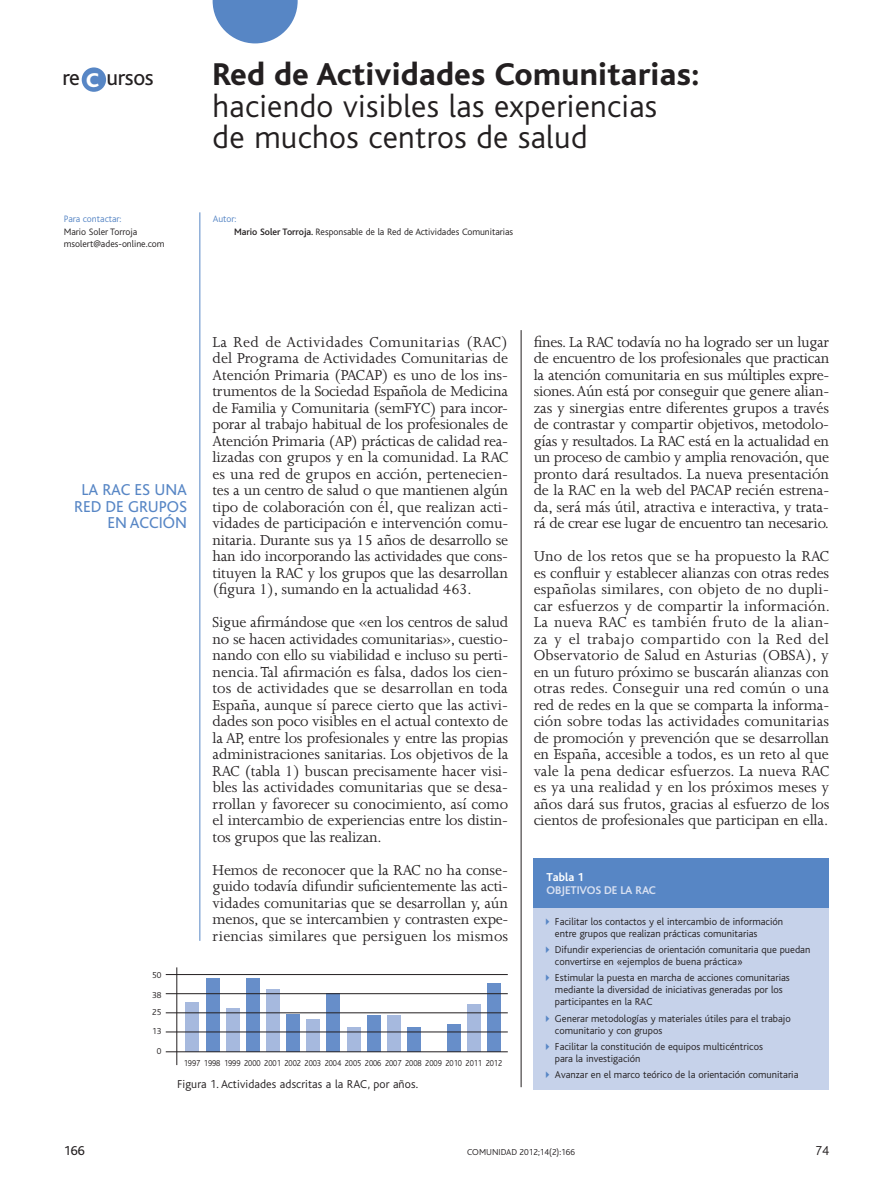
<style>
.page{position:relative;width:893px;height:1191px;background:#fff}
.page>*{position:absolute;margin:0;border:0;box-sizing:border-box;transform-origin:0 0}
.t1{font:300 33px/31.5px "Bliss";letter-spacing:.01em;color:#231f20}
.t2{font:800 33px "Bliss";letter-spacing:.01em;color:#231f20}
.t3{font:22.8px "Bliss";color:#231f20}
.t4{font:16.5px/16.5px "Joanna";letter-spacing:-.015em;color:#231f20;text-align:justify}
.t5{font:16.5px/16.5px "Bliss";color:#5786c5;text-align:right}
.t6{font:13.5px "Bliss";color:#231f20}
.t7{font:300 13.5px "Bliss";color:#231f20}
.t8{font:300 12px "Bliss";letter-spacing:.01em;color:#231f20}
.t9{font:700 12px "Bliss";color:#fff}
.t10{font:700 11.7px "Bliss";letter-spacing:-.01em;color:#d8e0f1}
.t11{font:300 10.5px/12px "Bliss";color:#231f20}
.t12{font:300 9.75px/11.2px "Bliss";color:#231f20}
.t13{font:300 9.75px "Bliss";color:#5786c5}
.t14{font:300 9px "Bliss";letter-spacing:-.005em;color:#231f20;scale:.9 1}
.t15{font:300 9px "Bliss";letter-spacing:-.005em;color:#231f20}
.s1{font-weight:800;font-size:20.85px;color:#fff}
.s2{color:#5786c5}
.s3{font-weight:500}
</style>
<div class="page">
<svg style="left:213px;top:0;width:85px;height:43px"></svg>
<hr style="left:200px;top:212px;width:1px;height:728px;background:#5786c5">
<hr style="left:521px;top:330px;width:1px;height:757px;background:#231f20">
<div style="left:82px;top:67px;width:24px;height:25px;background:#5786c5;border-radius:50%"></div>
<div style="left:534px;top:908px;width:295px;height:181px;background:#c6d2ea"></div>
<div style="left:534px;top:858px;width:295px;height:49px;background:#5786c5"></div>
<hr style="left:177px;top:967px;width:1px;height:98px;background:#231f20">
<div style="left:186px;top:1002px;width:13px;height:49px;background:#a6b9de"></div>
<div style="left:347px;top:1026px;width:13px;height:25px;background:#a6b9de"></div>
<div style="left:266px;top:989px;width:14px;height:62px;background:#a6b9de"></div>
<div style="left:226px;top:1008px;width:13px;height:43px;background:#a6b9de"></div>
<div style="left:387px;top:1015px;width:13px;height:36px;background:#a6b9de"></div>
<div style="left:307px;top:1019px;width:13px;height:32px;background:#a6b9de"></div>
<div style="left:468px;top:1004px;width:13px;height:47px;background:#a6b9de"></div>
<div style="left:206px;top:978px;width:13px;height:73px;background:#678ec9"></div>
<div style="left:367px;top:1015px;width:13px;height:36px;background:#678ec9"></div>
<div style="left:286px;top:1014px;width:14px;height:37px;background:#678ec9"></div>
<div style="left:447px;top:1024px;width:14px;height:27px;background:#678ec9"></div>
<div style="left:246px;top:978px;width:14px;height:73px;background:#678ec9"></div>
<div style="left:407px;top:1027px;width:14px;height:24px;background:#678ec9"></div>
<div style="left:327px;top:993px;width:13px;height:58px;background:#678ec9"></div>
<div style="left:488px;top:983px;width:13px;height:68px;background:#678ec9"></div>
<hr style="left:166px;top:1051px;width:342px;height:1px;background:#231f20">
<hr style="left:166px;top:1031px;width:342px;height:1px;background:#231f20">
<hr style="left:166px;top:1012px;width:342px;height:1px;background:#231f20">
<hr style="left:166px;top:993px;width:342px;height:1px;background:#231f20">
<hr style="left:166px;top:974px;width:342px;height:1px;background:#231f20">
<h2 class="t3" style="left:62px;top:65px;width:93px">RE <span class="s1">C</span> URSOS</h2>
<p class="t13" style="left:64px;top:214px;width:59px">Para contactar:</p>
<p class="t12" style="left:64px;top:227px;width:102px">Mario Soler Torroja msolert@ades-online.com</p>
<h1 class="t2" style="left:213px;top:57px;width:488px">Red de Actividades Comunitarias:</h1>
<h1 class="t1" style="left:213px;top:91px;width:446px">haciendo visibles las experiencias de muchos centros de salud</h1>
<p class="t12" style="left:234px;top:212px;width:281px;line-height:13.4px;text-indent:-21px"><span class="s2">Autor:<br></span><span class="s3">Mario Soler Torroja.</span> Responsable de la Red de Actividades Comunitarias</p>
<p class="t5" style="left:74px;top:482px;width:114px">ES UNA<br>RED DE GRUPOS<br>EN ACCIÓN</p>
<p class="t5" style="left:81px;top:482px;width:31px">LA RAC</p>
<p class="t15" style="left:152px;top:970px;width:11px">50</p>
<p class="t15" style="left:152px;top:990px;width:11px">38</p>
<p class="t15" style="left:152px;top:1007px;width:11px">25</p>
<p class="t15" style="left:152px;top:1026px;width:11px">13</p>
<p class="t15" style="left:157px;top:1046px;width:6px">0</p>
<p class="t4" style="left:213px;top:333px;width:297px">La Red de Actividades Comunitarias (RAC) del Programa de Actividades Comunitarias de Atención Primaria (PACAP) es uno de los ins&shy;trumentos de la Sociedad Española de Medicina de Familia y Comunitaria (semFYC) para incor&shy;porar al trabajo habitual de los profesionales de Atención Primaria (AP) prácticas de calidad rea&shy;lizadas con grupos y en la comunidad. La RAC es una red de grupos en acción, pertenecien&shy;tes a un centro de salud o que mantienen algún tipo de colaboración con él, que realizan acti&shy;vidades de participación e intervención comu&shy;nitaria. Durante sus ya 15 años de desarrollo se han ido incorporando las actividades que cons&shy;tituyen la RAC y los grupos que las desarrollan (figura 1), sumando en la actualidad 463.</p>
<p class="t4" style="left:213px;top:614px;width:297px">Sigue afirmándose que «en los centros de salud no se hacen actividades comunitarias», cuestio&shy;nando con ello su viabilidad e incluso su perti&shy;nencia. Tal afirmación es falsa, dados los cien&shy;tos de actividades que se desarrollan en toda España, aunque sí parece cierto que las activi&shy;dades son poco visibles en el actual contexto de la AP, entre los profesionales y entre las propias administraciones sanitarias. Los objetivos de la RAC (tabla 1) buscan precisamente hacer visi&shy;bles las actividades comunitarias que se desa&shy;rrollan y favorecer su conocimiento, así como el intercambio de experiencias entre los distin&shy;tos grupos que las realizan.</p>
<p class="t4" style="left:213px;top:861px;width:297px">Hemos de reconocer que la RAC no ha conse&shy;guido todavía difundir suficientemente las acti&shy;vidades comunitarias que se desarrollan y, aún menos, que se intercambien y contrasten expe&shy;riencias similares que persiguen los mismos</p>
<p class="t14" style="left:184px;top:1058px;width:355px">1997 1998 1999 2000 2001 2002 2003 2004 2005 2006 2007 2008 2009 2010 2011 2012</p>
<p class="t8" style="left:177px;top:1077px;width:242px">Figura 1. Actividades adscritas a la RAC, por años.</p>
<p class="t4" style="left:534px;top:333px;width:297px">fines. La RAC todavía no ha logrado ser un lugar de encuentro de los profesionales que practican la atención comunitaria en sus múltiples expre&shy;siones. Aún está por conseguir que genere alian&shy;zas y sinergias entre diferentes grupos a través de contrastar y compartir objetivos, metodolo&shy;gías y resultados. La RAC está en la actualidad en un proceso de cambio y amplia renovación, que pronto dará resultados. La nueva presentación de la RAC en la web del PACAP recién estrena&shy;da, será más útil, atractiva e interactiva, y trata&shy;rá de crear ese lugar de encuentro tan necesario.</p>
<p class="t4" style="left:534px;top:548px;width:298px">Uno de los retos que se ha propuesto la RAC es confluir y establecer alianzas con otras redes españolas similares, con objeto de no dupli&shy;car esfuerzos y de compartir la información.<br>La nueva RAC es también fruto de la alian&shy;za y el trabajo compartido con la Red del Observatorio de Salud en Asturias (OBSA), y en un futuro próximo se buscarán alianzas con otras redes. Conseguir una red común o una red de redes en la que se comparta la informa&shy;ción sobre todas las actividades comunitarias de promoción y prevención que se desarrollan en España, accesible a todos, es un reto al que vale la pena dedicar esfuerzos. La nueva RAC es ya una realidad y en los próximos meses y años dará sus frutos, gracias al esfuerzo de los cientos de profesionales que participan en ella.</p>
<p class="t9" style="left:546px;top:871px;width:39px">TABLA 1</p>
<p class="t10" style="left:546px;top:884px;width:97px">OBJETIVOS DE LA RAC</p>
<p class="t11" style="left:555px;top:915px;width:230px;text-indent:-13px"><span class="s2">✔</span> Facilitar los contactos y el intercambio de información entre grupos que realizan prácticas comunitarias</p>
<p class="t11" style="left:555px;top:943px;width:257px;text-indent:-13px"><span class="s2">✔</span> Difundir experiencias de orientación comunitaria que puedan convertirse en «ejemplos de buena práctica»</p>
<p class="t11" style="left:555px;top:972px;width:236px;text-indent:-13px"><span class="s2">✔</span> Estimular la puesta en marcha de acciones comunitarias mediante la diversidad de iniciativas generadas por los participantes en la RAC</p>
<p class="t11" style="left:555px;top:1012px;width:237px;text-indent:-13px"><span class="s2">✔</span> Generar metodologías y materiales útiles para el trabajo comunitario y con grupos</p>
<p class="t11" style="left:555px;top:1040px;width:209px;text-indent:-13px"><span class="s2">✔</span> Facilitar la constitución de equipos multicéntricos para la investigación</p>
<p class="t11" style="left:542px;top:1068px;width:258px"><span class="s2">✔</span> Avanzar en el marco teórico de la orientación comunitaria</p>
<p class="t6" style="left:64px;top:1143px;width:23px">166</p>
<p class="t7" style="left:815px;top:1143px;width:15px">74</p>
<p class="t15" style="left:467px;top:1147px;width:110px">COMUNIDAD 2012;14(2):166</p>
</div>
